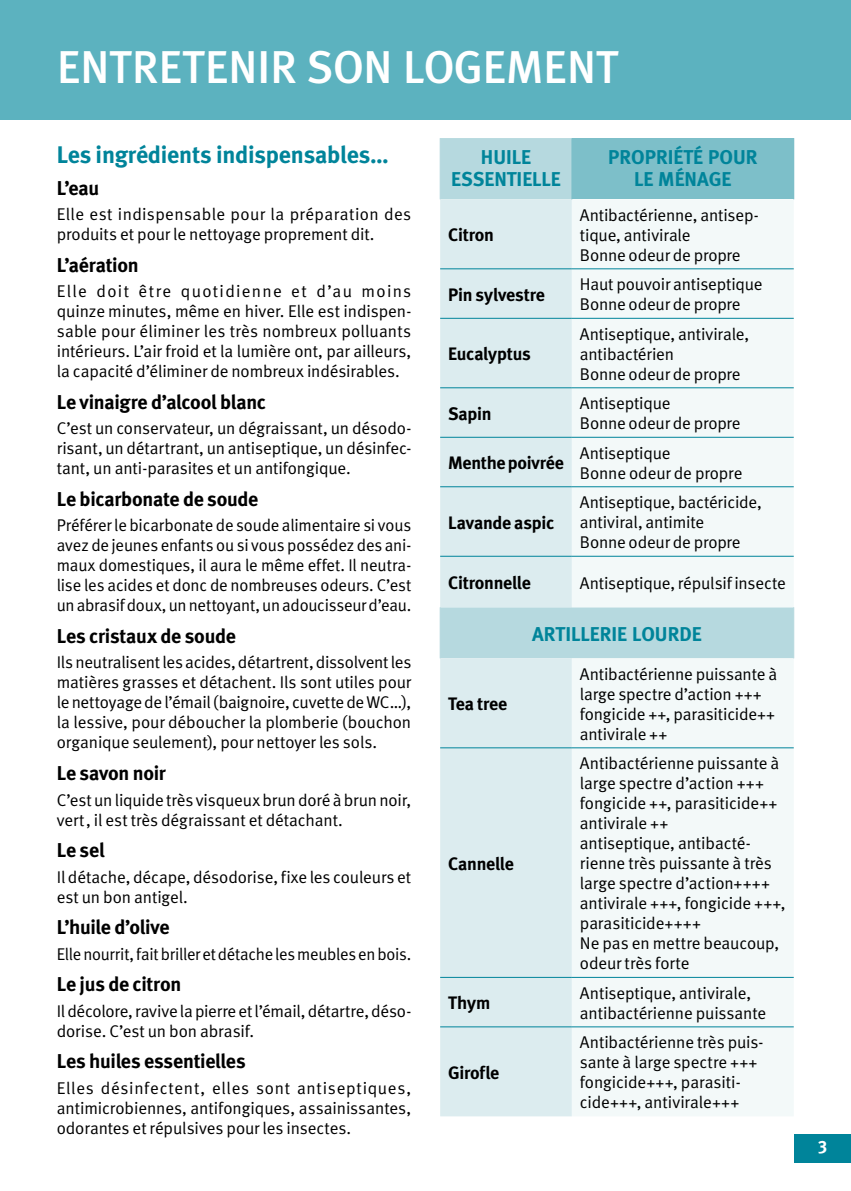
<style>
.page{position:relative;width:851px;height:1191px;background:#fff}
.page>*{position:absolute;margin:0;border:0;box-sizing:border-box;transform-origin:0 0}
.t1{font:500 46px "Meta Plus";letter-spacing:-.015em;color:#fff}
.t2{font:24px "Meta Bold LF";letter-spacing:-.01em;color:#00849a}
.t3{font:20px "Meta Bold LF";letter-spacing:-.015em;color:#000}
.t4{font:20px/22px "Meta Bold LF";color:#00849a;text-align:center}
.t5{font:18px "Meta Bold LF";letter-spacing:-.015em;color:#000}
.t6{font:18px "Meta Bold LF";color:#fff;scale:.95 1}
.t7{font:17px/20px "Meta Normal LF";letter-spacing:-.01em;color:#000}
.t8{font:17px/20px "Meta Normal LF";letter-spacing:.02em;color:#000}
</style>
<div class="page">
<div style="left:0;top:0;width:850px;height:119px;background:#5cb2bf"></div>
<div style="left:794px;top:1134px;width:56px;height:28px;background:#00849a"></div>
<div style="left:440px;top:139px;width:131px;height:60px;background:#b6d9df"></div>
<div style="left:571px;top:139px;width:222px;height:60px;background:#7dbfc9"></div>
<div style="left:440px;top:199px;width:131px;height:917px;background:#dcecef"></div>
<svg style="left:571px;top:199px;width:222px;height:917px;fill:#f3f9f9"></svg>
<hr style="left:439px;top:607px;width:1px;height:51px;background:#b6d9df">
<hr style="left:793px;top:607px;width:1px;height:51px;background:#b6d9df">
<hr style="left:439px;top:138px;width:132px;height:1px;background:#b6d9df">
<hr style="left:439px;top:139px;width:1px;height:60px;background:#b6d9df">
<hr style="left:571px;top:138px;width:223px;height:1px;background:#7dbfc9">
<hr style="left:793px;top:139px;width:1px;height:60px;background:#7dbfc9">
<hr style="left:440px;top:747px;width:131px;height:1px;background:#00849a">
<hr style="left:571px;top:747px;width:222px;height:1px;background:#00849a">
<hr style="left:440px;top:977px;width:131px;height:1px;background:#00849a">
<hr style="left:571px;top:977px;width:222px;height:1px;background:#00849a">
<hr style="left:440px;top:1026px;width:131px;height:1px;background:#00849a">
<hr style="left:571px;top:1026px;width:222px;height:1px;background:#00849a">
<hr style="left:571px;top:268px;width:222px;height:1px;background:#00849a">
<hr style="left:571px;top:318px;width:222px;height:1px;background:#00849a">
<hr style="left:571px;top:387px;width:222px;height:1px;background:#00849a">
<hr style="left:571px;top:437px;width:222px;height:1px;background:#00849a">
<hr style="left:571px;top:486px;width:222px;height:1px;background:#00849a">
<hr style="left:571px;top:556px;width:222px;height:1px;background:#00849a">
<hr style="left:440px;top:268px;width:131px;height:1px;background:#00849a">
<hr style="left:440px;top:318px;width:131px;height:1px;background:#00849a">
<hr style="left:440px;top:387px;width:131px;height:1px;background:#00849a">
<hr style="left:440px;top:437px;width:131px;height:1px;background:#00849a">
<hr style="left:440px;top:486px;width:131px;height:1px;background:#00849a">
<hr style="left:440px;top:556px;width:131px;height:1px;background:#00849a">
<h1 class="t1" style="left:57px;top:40px;width:564px">ENTRETENIR SON LOGEMENT</h1>
<h2 class="t2" style="left:57px;top:141px;width:333px">Les ingrédients indispensables…</h2>
<p class="t3" style="left:57px;top:176px;width:44px">L’eau</p>
<p class="t8" style="left:57px;top:204px;width:356px">Elle est indispensable pour la préparation des produits et pour le nettoyage proprement dit.</p>
<p class="t3" style="left:57px;top:253px;width:83px">L’aération</p>
<p class="t7" style="left:57px;top:281px;width:356px;text-align:justify">Elle doit être quotidienne et d’au moins quinze minutes, même en hiver. Elle est indispen&shy;sable pour éliminer les très nombreux polluants intérieurs. L’air froid et la lumière ont, par ailleurs, la capacité d’éliminer de nombreux indésirables.</p>
<p class="t3" style="left:57px;top:390px;width:211px">Le vinaigre d’alcool blanc</p>
<p class="t7" style="left:57px;top:418px;width:356px;text-align:justify">C’est un conservateur, un dégraissant, un désodo&shy;risant, un détartrant, un antiseptique, un désinfec&shy;tant, un anti-parasites et un antifongique.</p>
<p class="t3" style="left:57px;top:487px;width:203px">Le bicarbonate de soude</p>
<p class="t7" style="left:57px;top:515px;width:356px;text-align:justify">Préférer le bicarbonate de soude alimentaire si vous avez de jeunes enfants ou si vous possédez des ani&shy;maux domestiques, il aura le même effet. Il neutra&shy;lise les acides et donc de nombreuses odeurs. C’est un abrasif doux, un nettoyant, un adoucisseur d’eau.</p>
<p class="t3" style="left:57px;top:624px;width:181px">Les cristaux de soude</p>
<p class="t7" style="left:57px;top:652px;width:356px;text-align:justify">Ils neutralisent les acides, détartrent, dissolvent les matières grasses et détachent. Ils sont utiles pour le nettoyage de l’émail (baignoire, cuvette de WC…), la lessive, pour déboucher la plomberie (bouchon organique seulement), pour nettoyer les sols.</p>
<p class="t3" style="left:57px;top:761px;width:111px">Le savon noir</p>
<p class="t7" style="left:57px;top:789px;width:356px">C’est un liquide très visqueux brun doré à brun noir, vert, il est très dégraissant et détachant.</p>
<p class="t3" style="left:57px;top:838px;width:49px">Le sel</p>
<p class="t7" style="left:57px;top:866px;width:356px">Il détache, décape, désodorise, fixe les couleurs et est un bon antigel.</p>
<p class="t3" style="left:57px;top:915px;width:114px">L’huile d’olive</p>
<p class="t7" style="left:57px;top:943px;width:356px">Elle nourrit, fait briller et détache les meubles en bois.</p>
<p class="t3" style="left:57px;top:972px;width:126px">Le jus de citron</p>
<p class="t7" style="left:57px;top:1000px;width:356px">Il décolore, ravive la pierre et l’émail, détartre, déso&shy;dorise. C’est un bon abrasif.</p>
<p class="t3" style="left:57px;top:1049px;width:190px">Les huiles essentielles</p>
<p class="t7" style="left:57px;top:1077px;width:356px;text-align:justify">Elles désinfectent, elles sont antiseptiques, antimicrobiennes, antifongiques, assainissantes, odorantes et répulsives pour les insectes.</p>
<p class="t4" style="left:451px;top:145px;width:111px">HUILE<br>ESSENTIELLE</p>
<p class="t4" style="left:608px;top:145px;width:151px">PROPRIÉTÉ POUR<br>LE MÉNAGE</p>
<p class="t5" style="left:448px;top:224px;width:47px">Citron</p>
<p class="t7" style="left:579px;top:205px;width:180px">Antibactérienne, antisep&shy;tique, antivirale<br>Bonne odeur de propre</p>
<p class="t5" style="left:448px;top:283px;width:98px">Pin sylvestre</p>
<p class="t7" style="left:579px;top:274px;width:184px">Haut pouvoir antiseptique<br>Bonne odeur de propre</p>
<p class="t5" style="left:448px;top:343px;width:84px">Eucalyptus</p>
<p class="t7" style="left:579px;top:324px;width:171px">Antiseptique, antivirale, antibactérien<br>Bonne odeur de propre</p>
<p class="t5" style="left:448px;top:402px;width:45px">Sapin</p>
<p class="t7" style="left:579px;top:393px;width:162px">Antiseptique<br>Bonne odeur de propre</p>
<p class="t5" style="left:448px;top:452px;width:117px">Menthe poivrée</p>
<p class="t7" style="left:579px;top:442px;width:164px">Antiseptique<br>Bonne odeur de propre</p>
<p class="t5" style="left:448px;top:511px;width:108px">Lavande aspic</p>
<p class="t7" style="left:579px;top:492px;width:183px">Antiseptique, bactéricide, antiviral, antimite<br>Bonne odeur de propre</p>
<p class="t5" style="left:448px;top:572px;width:84px">Citronnelle</p>
<p class="t7" style="left:579px;top:572px;width:207px">Antiseptique, répulsif insecte</p>
<p class="t4" style="left:532px;top:622px;width:171px">ARTILLERIE LOURDE</p>
<p class="t5" style="left:448px;top:693px;width:61px">Tea tree</p>
<p class="t5" style="left:448px;top:852px;width:67px">Cannelle</p>
<p class="t7" style="left:579px;top:663px;width:199px">Antibactérienne puissante à large spectre d’action +++ fongicide ++, parasiticide++ antivirale ++</p>
<p class="t7" style="left:579px;top:753px;width:207px">Antibactérienne puissante à large spectre d’action +++ fongicide ++, parasiticide++ antivirale ++<br>antiseptique, antibacté&shy;rienne très puissante à très large spectre d’action++++ antivirale +++, fongicide +++, parasiticide++++<br>Ne pas en mettre beaucoup, odeur très forte</p>
<p class="t5" style="left:448px;top:992px;width:44px">Thym</p>
<p class="t7" style="left:579px;top:982px;width:188px">Antiseptique, antivirale, antibactérienne puissante</p>
<p class="t5" style="left:448px;top:1061px;width:53px">Girofle</p>
<p class="t7" style="left:579px;top:1032px;width:185px">Antibactérienne très puis&shy;sante à large spectre +++ fongicide+++, parasiti&shy;cide+++, antivirale+++</p>
<p class="t6" style="left:817px;top:1136px;width:12px">3</p>
</div>
